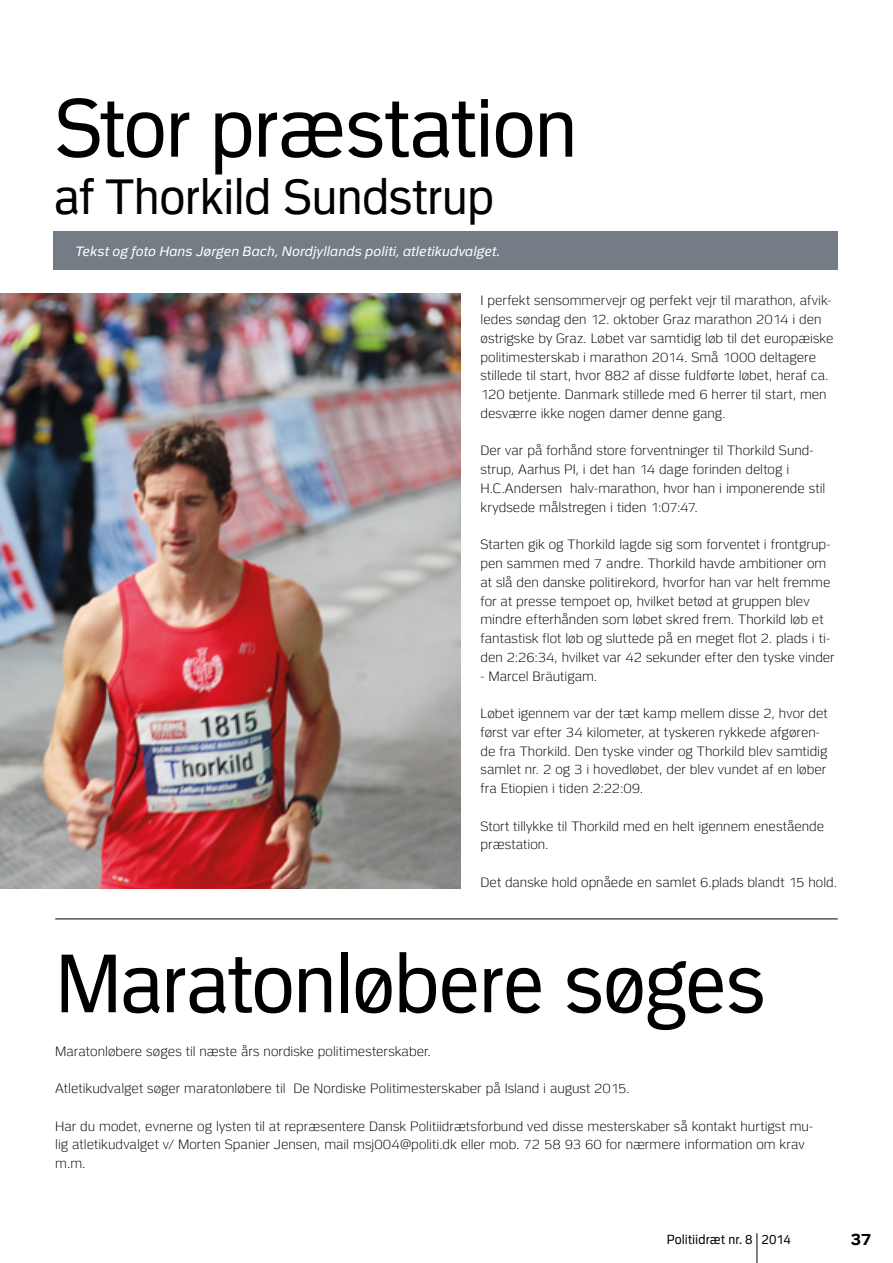
<style>
.page{position:relative;width:893px;height:1263px;background:#fff}
.page>*{position:absolute;margin:0;border:0;box-sizing:border-box;transform-origin:0 0}
.t1{font:82.5px "Politi";letter-spacing:-.02em;color:#000;scale:.91 1}
.t2{font:49.5px "Politi";letter-spacing:-.01em;color:#000;scale:.91 1}
.t3{font:700 16.5px "Politi";color:#000}
.t4{font:300 13.5px/18.8px "Politi";color:#000}
.t5{font:italic 13.5px "Politi";letter-spacing:.01em;color:#fff}
.t6{font:13.2px "Politi";letter-spacing:.005em;color:#000;scale:.91 1}
</style>
<div class="page">
<hr style="left:757px;top:1233px;width:1px;height:30px;background:#000">
<div style="left:53px;top:232px;width:785px;height:38px;background:#747c85"></div>
<hr style="left:55px;top:918px;width:783px;height:1px;background:#000">
<img style="left:0;top:293px;width:460px;height:596px">
<h1 class="t1" style="left:54px;top:83px;width:577px">Stor præstation</h1>
<h2 class="t2" style="left:54px;top:170px;width:485px">af Thorkild Sundstrup</h2>
<p class="t5" style="left:74px;top:245px;width:427px">Tekst og foto Hans Jørgen Bach, Nordjyllands politi, atletikudvalget.</p>
<p class="t4" style="left:480px;top:292px;width:354px">I perfekt sensommervejr og perfekt vejr til marathon, afvik&shy;ledes søndag den 12. oktober Graz marathon 2014 i den østrigske by Graz. Løbet var samtidig løb til det europæiske politimesterskab i marathon 2014. Små 1000 deltagere stillede til start, hvor 882 af disse fuldførte løbet, heraf ca.<br>120 betjente. Danmark stillede med 6 herrer til start, men desværre ikke nogen damer denne gang.</p>
<p class="t4" style="left:480px;top:442px;width:346px">Der var på forhånd store forventninger til Thorkild Sund&shy;strup, Aarhus PI, i det han 14 dage forinden deltog i H.C.Andersen halv-marathon, hvor han i imponerende stil krydsede målstregen i tiden 1:07:47.</p>
<p class="t4" style="left:480px;top:535px;width:356px">Starten gik og Thorkild lagde sig som forventet i frontgrup&shy;pen sammen med 7 andre. Thorkild havde ambitioner om at slå den danske politirekord, hvorfor han var helt fremme for at presse tempoet op, hvilket betød at gruppen blev mindre efterhånden som løbet skred frem. Thorkild løb et fantastisk flot løb og sluttede på en meget flot 2. plads i ti&shy;den 2:26:34, hvilket var 42 sekunder efter den tyske vinder</p>
<p class="t4" style="left:480px;top:667px;width:118px">- Marcel Bräutigam.</p>
<p class="t4" style="left:480px;top:704px;width:349px">Løbet igennem var der tæt kamp mellem disse 2, hvor det først var efter 34 kilometer, at tyskeren rykkede afgøren&shy;de fra Thorkild. Den tyske vinder og Thorkild blev samtidig samlet nr. 2 og 3 i hovedløbet, der blev vundet af en løber fra Etiopien i tiden 2:22:09.</p>
<p class="t4" style="left:480px;top:817px;width:345px">Stort tillykke til Thorkild med en helt igennem enestående præstation.</p>
<p class="t4" style="left:480px;top:873px;width:358px">Det danske hold opnåede en samlet 6.plads blandt 15 hold.</p>
<h1 class="t1" style="left:55px;top:939px;width:782px">Maratonløbere søges</h1>
<p class="t4" style="left:55px;top:1042px;width:377px">Maratonløbere søges til næste års nordiske politimesterskaber.</p>
<p class="t4" style="left:55px;top:1079px;width:576px">Atletikudvalget søger maratonløbere til De Nordiske Politimesterskaber på Island i august 2015.</p>
<p class="t4" style="left:55px;top:1117px;width:759px">Har du modet, evnerne og lysten til at repræsentere Dansk Politiidrætsforbund ved disse mesterskaber så kontakt hurtigst mu&shy;lig atletikudvalget v/ Morten Spanier Jensen, mail msj004@politi.dk eller mob. 72 58 93 60 for nærmere information om krav m.m.</p>
<p class="t6" style="left:667px;top:1232px;width:138px">Politiidræt nr. 8 2014</p>
<p class="t3" style="left:851px;top:1230px;width:22px">37</p>
</div>
